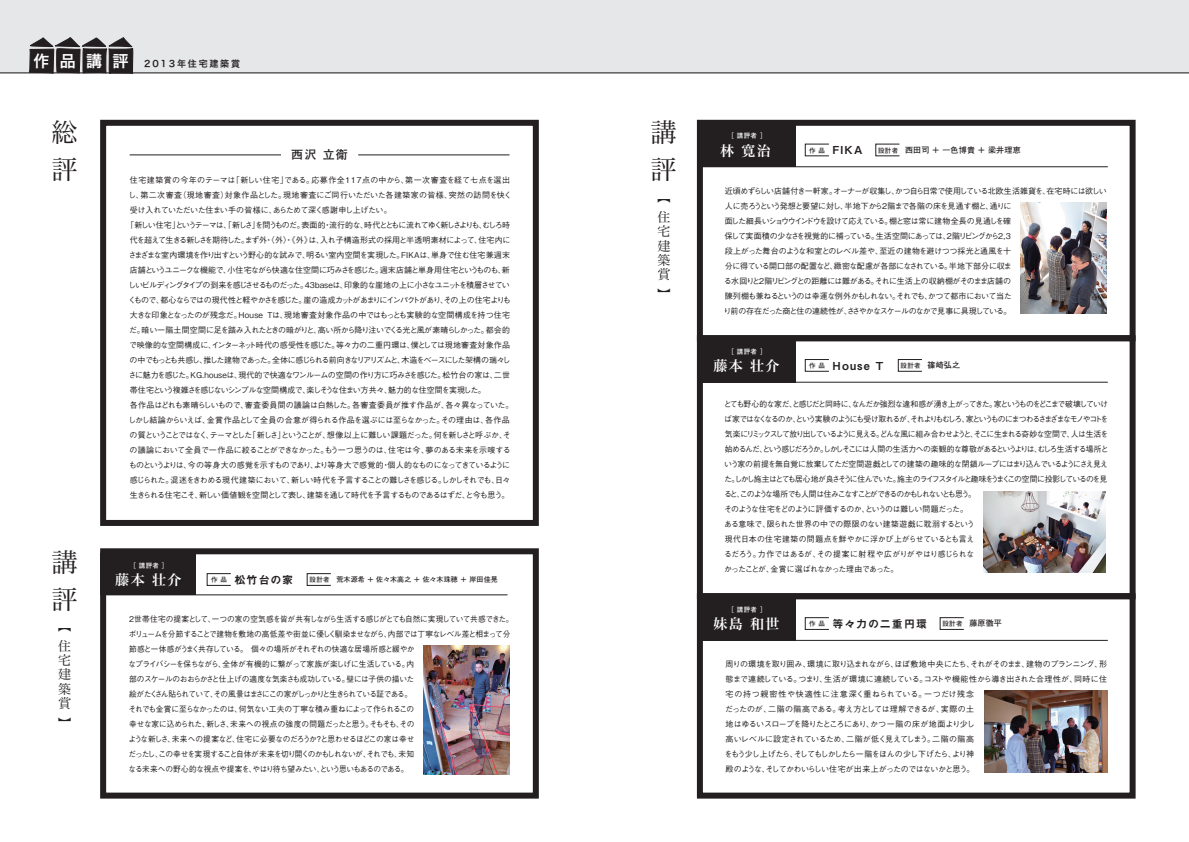
<style>
.page{position:relative;width:1189px;height:842px;background:#fff}
.page>*{position:absolute;margin:0;border:0;box-sizing:border-box;transform-origin:0 0}
.t1{font:26px/37.3px "Hira Min Pro W3";color:#231f20}
.t2{font:14px "Hira Min Pro W6";letter-spacing:.1em;color:#fff}
.t3{font:13px/14.3px "Hira Min Pro W3";color:#231f20}
.t4{font:700 12px "Futo Go B101 Pro";color:#231f20}
.t5{font:11px "Midashi Go Pr 5 MB31";letter-spacing:.1em;color:#231f20}
.t6{font:11px "Midashi Go Pr 5 MB31";letter-spacing:.08em;color:#231f20}
.t7{font:9px "Hira Kaku Pro W6";letter-spacing:.2em;color:#231f20}
.t8{font:500 8px/15px "Gothic BBB Pro";letter-spacing:-.07em;color:#231f20}
.t9{font:500 8px/15px "Gothic BBB Pro";letter-spacing:-.1em;color:#231f20}
.t10{font:500 8px/15px "Gothic BBB Pro";letter-spacing:-.07em;color:#231f20;scale:.96 1}
.t11{font:500 8px/15px "Gothic BBB Pro";letter-spacing:-.05em;color:#231f20}
.t12{font:500 8px "Gothic BBB Pro";letter-spacing:-.105em;color:#231f20}
.t13{font:500 8px "Gothic BBB Pro";letter-spacing:-.125em;color:#231f20}
.t14{font:500 8px "Gothic BBB Pro";letter-spacing:-.045em;color:#231f20}
.t15{font:500 8px "Gothic BBB Pro";letter-spacing:-.13em;color:#231f20}
.t16{font:500 8px "Gothic BBB Pro";letter-spacing:-.12em;color:#231f20}
.t17{font:500 8px "Gothic BBB Pro";letter-spacing:-.095em;color:#231f20}
.t18{font:500 8px "Gothic BBB Pro";letter-spacing:.005em;color:#231f20}
.t19{font:500 8px "Gothic BBB Pro";letter-spacing:-.025em;color:#231f20}
.t20{font:500 8px "Gothic BBB Pro";letter-spacing:-.02em;color:#231f20}
.t21{font:500 8px "Gothic BBB Pro";letter-spacing:-.035em;color:#231f20}
.t22{font:500 8px "Gothic BBB Pro";letter-spacing:-.04em;color:#231f20}
.t23{font:500 8px "Gothic BBB Pro";letter-spacing:.03em;color:#231f20}
.t24{font:500 8px "Gothic BBB Pro";letter-spacing:.055em;color:#231f20}
.t25{font:700 8px "Futo Go B101 Pro";letter-spacing:.025em;color:#231f20}
.t26{font:700 7px "Futo Go B101 Pro";letter-spacing:.025em;color:#231f20}
.t27{font:700 6.5px "Futo Go B101 Pro";letter-spacing:.05em;color:#fff}
.t28{font:700 6.5px "Futo Go B101 Pro";color:#231f20}
.s1{font-size:16px;color:#fff}
.s2{font-size:6.5px}
</style>
<div class="page">
<div style="left:0;top:0;width:1189px;height:73px;background:#e6e7e9"></div>
<div style="left:100px;top:548px;width:439px;height:250px;border:6px solid #231f20"></div>
<div style="left:100px;top:120px;width:439px;height:406px;border:6px solid #231f20"></div>
<div style="left:697px;top:120px;width:438px;height:221px;border:6px solid #231f20"></div>
<div style="left:697px;top:335px;width:438px;height:264px;border:6px solid #231f20"></div>
<div style="left:697px;top:593px;width:438px;height:205px;border:6px solid #231f20"></div>
<div style="left:100px;top:553px;width:95px;height:42px;background:#231f20"></div>
<hr style="left:100px;top:594px;width:407px;height:1px;background:#231f20">
<div style="left:701px;top:599px;width:95px;height:41px;background:#231f20"></div>
<hr style="left:701px;top:640px;width:407px;height:1px;background:#231f20">
<div style="left:701px;top:341px;width:95px;height:41px;background:#231f20"></div>
<hr style="left:701px;top:382px;width:407px;height:1px;background:#231f20">
<div style="left:701px;top:125px;width:95px;height:42px;background:#231f20"></div>
<hr style="left:701px;top:166px;width:407px;height:1px;background:#231f20">
<div style="left:108px;top:48px;width:26px;height:26px;border:1px solid #231f20"></div>
<svg style="left:27px;top:37px;width:106px;height:37px"></svg>
<div style="left:207px;top:573px;width:24px;height:12px;border:1px solid #231f20"></div>
<div style="left:307px;top:573px;width:24px;height:12px;border:1px solid #231f20"></div>
<div style="left:805px;top:617px;width:24px;height:12px;border:1px solid #231f20"></div>
<div style="left:940px;top:617px;width:24px;height:12px;border:1px solid #231f20"></div>
<div style="left:805px;top:359px;width:24px;height:12px;border:1px solid #231f20"></div>
<div style="left:898px;top:359px;width:24px;height:12px;border:1px solid #231f20"></div>
<hr style="left:130px;top:155px;width:151px;height:1px;background:#231f20">
<hr style="left:0;top:72px;width:1189px;height:1px;background:#231f20">
<hr style="left:358px;top:155px;width:151px;height:1px;background:#231f20">
<img style="left:424px;top:645px;width:86px;height:129px">
<img style="left:983px;top:491px;width:123px;height:81px">
<img style="left:984px;top:690px;width:123px;height:82px">
<img style="left:1020px;top:202px;width:86px;height:112px">
<p class="t7" style="left:33px;top:55px;width:208px"><span class="s1">作 品 講 評</span> 2013年住宅建築賞</p>
<h1 class="t1" style="left:51px;top:111px;width:27px">総評</h1>
<h1 class="t1" style="left:51px;top:541px;width:27px">講評</h1>
<h3 class="t3" style="left:58px;top:615px;width:14px;line-height:19.9px">【住</h3>
<h3 class="t3" style="left:58px;top:652px;width:14px;text-align:justify">宅建築賞</h3>
<h3 class="t3" style="left:58px;top:714px;width:14px">】</h3>
<h3 class="t4" style="left:291px;top:145px;width:58px">西沢 立衛</h3>
<p class="t23" style="left:130px;top:173px;width:382px">住宅建築賞の今年のテーマは「新しい住宅」である。応募作全１１７点の中から、第一次審査を経て七点を選出</p>
<p class="t24" style="left:128px;top:188px;width:385px">し、第二次審査（現地審査）対象作品とした。現地審査にご同行いただいた各建築家の皆様、突然の訪問を快く</p>
<p class="t8" style="left:130px;top:201px;width:263px">受け入れていただいた住まい手の皆様に、あらためて深く感謝申し上げたい。</p>
<p class="t13" style="left:126px;top:218px;width:385px">「新しい住宅」というテーマは、「新しさ」を問うものだ。表面的・流行的な、時代とともに流れてゆく新しさよりも、むしろ時</p>
<p class="t8" style="left:130px;top:231px;width:382px">代を超えて生きる新しさを期待した。まず外・〈外〉・《外》は、入れ子構造形式の採用と半透明素材によって、住宅内に</p>
<p class="t8" style="left:129px;top:246px;width:383px">さまざまな室内環境を作り出すという野心的な試みで、明るい室内空間を実現した。FIKAは、単身で住む住宅兼週末</p>
<p class="t8" style="left:130px;top:261px;width:382px">店舗というユニークな機能で、小住宅ながら快適な住空間に巧みさを感じた。週末店舗と単身用住宅というものも、新</p>
<p class="t12" style="left:128px;top:278px;width:383px">しいビルディングタイプの到来を感じさせるものだった。43baseは、印象的な崖地の上に小さなユニットを積層させてい</p>
<p class="t12" style="left:128px;top:293px;width:384px">くもので、都心ならではの現代性と軽やかさを感じた。崖の造成カットがあまりにインパクトがあり、その上の住宅よりも</p>
<p class="t18" style="left:130px;top:308px;width:382px">大きな印象となったのが残念だ。House Tは、現地審査対象作品の中ではもっとも実験的な空間構成を持つ住宅</p>
<p class="t8" style="left:129px;top:321px;width:382px">だ。暗い一階土間空間に足を踏み入れたときの暗がりと、高い所から降り注いでくる光と風が素晴らしかった。都会的</p>
<p class="t19" style="left:129px;top:338px;width:382px">で映像的な空間構成に、インターネット時代の感受性を感じた。等々力の二重円環は、僕としては現地審査対象作品</p>
<p class="t15" style="left:130px;top:353px;width:382px">の中でもっとも共感し、推した建物であった。全体に感じられる前向きなリアリズムと、木造をベースにした架構の瑞々し</p>
<p class="t14" style="left:129px;top:368px;width:383px">さに魅力を感じた。KG.houseは、現代的で快適なワンルームの空間の作り方に巧みさを感じた。松竹台の家は、二世</p>
<p class="t12" style="left:130px;top:383px;width:358px">帯住宅という複雑さを感じないシンプルな空間構成で、楽しそうな住まい方共々、魅力的な住空間を実現した。</p>
<p class="t20" style="left:130px;top:398px;width:385px">各作品はどれも素晴らしいもので、審査委員間の議論は白熱した。各審査委員が推す作品が、各々異なっていた。</p>
<p class="t21" style="left:128px;top:413px;width:383px">しかし結論からいえば、金賞作品として全員の合意が得られる作品を選ぶには至らなかった。その理由は、各作品</p>
<p class="t16" style="left:130px;top:428px;width:383px">の質ということではなく、テーマとした「新しさ」ということが、想像以上に難しい課題だった。何を新しさと呼ぶか、そ</p>
<p class="t22" style="left:130px;top:443px;width:383px">の議論において全員で一作品に絞ることができなかった。もう一つ思うのは、住宅は今、夢のある未来を示唆する</p>
<p class="t8" style="left:129px;top:456px;width:383px">ものというよりは、今の等身大の感覚を示すものであり、より等身大で感覚的・個人的なものになってきているように</p>
<p class="t8" style="left:130px;top:471px;width:382px">感じられた。混迷をきわめる現代建築において、新しい時代を予言することの難しさを感じる。しかしそれでも、日々</p>
<p class="t17" style="left:130px;top:488px;width:381px">生きられる住宅こそ、新しい価値観を空間として表し、建築を通して時代を予言するものであるはずだ、と今も思う。</p>
<p class="t27" style="left:129px;top:560px;width:40px">［ 講評者 ］</p>
<h2 class="t2" style="left:115px;top:567px;width:68px">藤本 壮介</h2>
<h3 class="t5" style="left:234px;top:570px;width:60px">松竹台の家</h3>
<p class="t26" style="left:309px;top:574px;width:190px"><span class="s2">設計者</span> 荒木源希 ＋ 佐々木高之 ＋ 佐々木珠穂 ＋ 岸田佳晃</p>
<p class="t28" style="left:211px;top:574px;width:17px">作 品</p>
<p class="t10" style="left:128px;top:610px;width:403px">２世帯住宅の提案として、一つの家の空気感を皆が共有しながら生活する感じがとても自然に実現していて共感できた。ボリュームを分節することで建物を敷地の高低差や街並に優しく馴染ませながら、内部では丁寧なレベル差と相まって分節感と一体感がうまく共存している。 個々の場所がそれぞれの快適な居場所感と緩やか<br>なプライバシーを保ちながら、全体が有機的に繋がって家族が楽しげに生活している。内<br>部のスケールのおおらかさと仕上げの適度な気楽さも成功している。壁には子供の描いた<br>絵がたくさん貼られていて、その風景はまさにこの家がしっかりと生きられている証である。<br>それでも金賞に至らなかったのは、何気ない工夫の丁寧な積み重ねによって作られるこの<br>幸せな家に込められた、新しさ、未来への視点の強度の問題だったと思う。そもそも、その<br>ような新しさ、未来への提案など、住宅に必要なのだろうか？と思わせるほどこの家は幸せ<br>だったし、この幸せを実現すること自体が未来を切り開くのかもしれないが、それでも、未知<br>なる未来への野心的な視点や提案を、やはり待ち望みたい、という思いもあるのである。</p>
<h1 class="t1" style="left:650px;top:111px;width:27px">講評</h1>
<h3 class="t3" style="left:657px;top:186px;width:14px;line-height:19.9px">【住</h3>
<h3 class="t3" style="left:657px;top:223px;width:14px;text-align:justify">宅建築賞</h3>
<h3 class="t3" style="left:657px;top:286px;width:14px">】</h3>
<p class="t27" style="left:727px;top:130px;width:40px">［ 講評者 ］</p>
<h2 class="t2" style="left:720px;top:138px;width:52px">林 寛治</h2>
<h3 class="t5" style="left:832px;top:141px;width:31px">FIKA</h3>
<p class="t25" style="left:878px;top:143px;width:144px"><span class="s2">設計者</span> 西田司 ＋ 一色博貴 ＋ 梁井理恵</p>
<p class="t28" style="left:809px;top:145px;width:17px">作 品</p>
<p class="t8" style="left:723px;top:182px;width:384px">近頃めずらしい店舗付き一軒家。オーナーが収集し、かつ自ら日常で使用している北欧生活雑貨を、在宅時には欲しい人に売ろうという発想と要望に対し、半地下から2階まで各階の床を見通す棚と、通りに<br>面した細長いショウウインドウを設けて応えている。棚と窓は常に建物全長の見通しを確<br>保して実面積の少なさを視覚的に補っている。生活空間にあっては、2階リビングから2，3<br>段上がった舞台のような和室とのレベル差や、至近の建物を避けつつ採光と通風を十<br>分に得ている開口部の配置など、緻密な配慮が各部になされている。半地下部分に収ま<br>る水回りと2階リビングとの距離には難がある。それに生活上の収納棚がそのまま店舗の<br>陳列棚も兼ねるというのは幸運な例外かもしれない。それでも、かつて都市において当た<br>り前の存在だった商と住の連続性が、ささやかなスケールのなかで見事に具現している。</p>
<p class="t27" style="left:727px;top:346px;width:40px">［ 講評者 ］</p>
<h2 class="t2" style="left:713px;top:353px;width:68px">藤本 壮介</h2>
<h3 class="t5" style="left:832px;top:356px;width:52px">House T</h3>
<p class="t25" style="left:900px;top:358px;width:61px"><span class="s2">設計者</span> 篠崎弘之</p>
<p class="t28" style="left:809px;top:360px;width:17px">作 品</p>
<p class="t9" style="left:724px;top:396px;width:386px">とても野心的な家だ、と感じだと同時に、なんだか強烈な違和感が湧き上がってきた。家というものをどこまで破壊していけば家ではなくなるのか、という実験のようにも受け取れるが、それよりもむしろ、家というものにまつわるさまざまなモノやコトを気楽にリミックスして放り出しているように見える。どんな風に組み合わせようと、そこに生まれる奇妙な空間で、人は生活を始めるんだ、という感じだろうか。しかしそこには人間の生活力への楽観的な尊敬があるというよりは、むしろ生活する場所という家の前提を無自覚に放棄してただ空間遊戯としての建築の趣味的な閉鎖ループにはまり込んでいるようにさえ見えた。しかし施主はとても居心地が良さそうに住んでいた。施主のライフスタイルと趣味をうまくこの空間に投影しているのを見ると、このような場所でも人間は住みこなすことができるのかもしれないとも思う。<br>そのような住宅をどのように評価するのか、というのは難しい問題だった。<br>ある意味で、限られた世界の中での際限のない建築遊戯に耽溺するという<br>現代日本の住宅建築の問題点を鮮やかに浮かび上がらせているとも言え<br>るだろう。力作ではあるが、その提案に射程や広がりがやはり感じられな<br>かったことが、金賞に選ばれなかった理由であった。</p>
<p class="t27" style="left:727px;top:604px;width:40px">［ 講評者 ］</p>
<h2 class="t2" style="left:713px;top:611px;width:68px">妹島 和世</h2>
<h3 class="t6" style="left:832px;top:614px;width:96px">等々力の二重円環</h3>
<p class="t25" style="left:942px;top:616px;width:61px"><span class="s2">設計者</span> 藤原徹平</p>
<p class="t28" style="left:809px;top:618px;width:17px">作 品</p>
<p class="t11" style="left:724px;top:655px;width:384px">周りの環境を取り囲み、環境に取り込まれながら、ほぼ敷地中央にたち、それがそのまま、建物のプランニング、形態まで連続している。つまり、生活が環境に連続している。コストや機能性から導き出された合理性が、同時に住宅の持つ親密性や快適性に注意深く重ねられている。一つだけ残念<br>だったのが、二階の階高である。考え方としては理解できるが、実際の土<br>地はゆるいスロープを降りたところにあり、かつ一階の床が地面より少し<br>高いレベルに設定されているため、二階が低く見えてしまう。二階の階高<br>をもう少し上げたら、そしてもしかしたら一階をほんの少し下げたら、より神<br>殿のような、そしてかわいらしい住宅が出来上がったのではないかと思う。</p>
</div>
